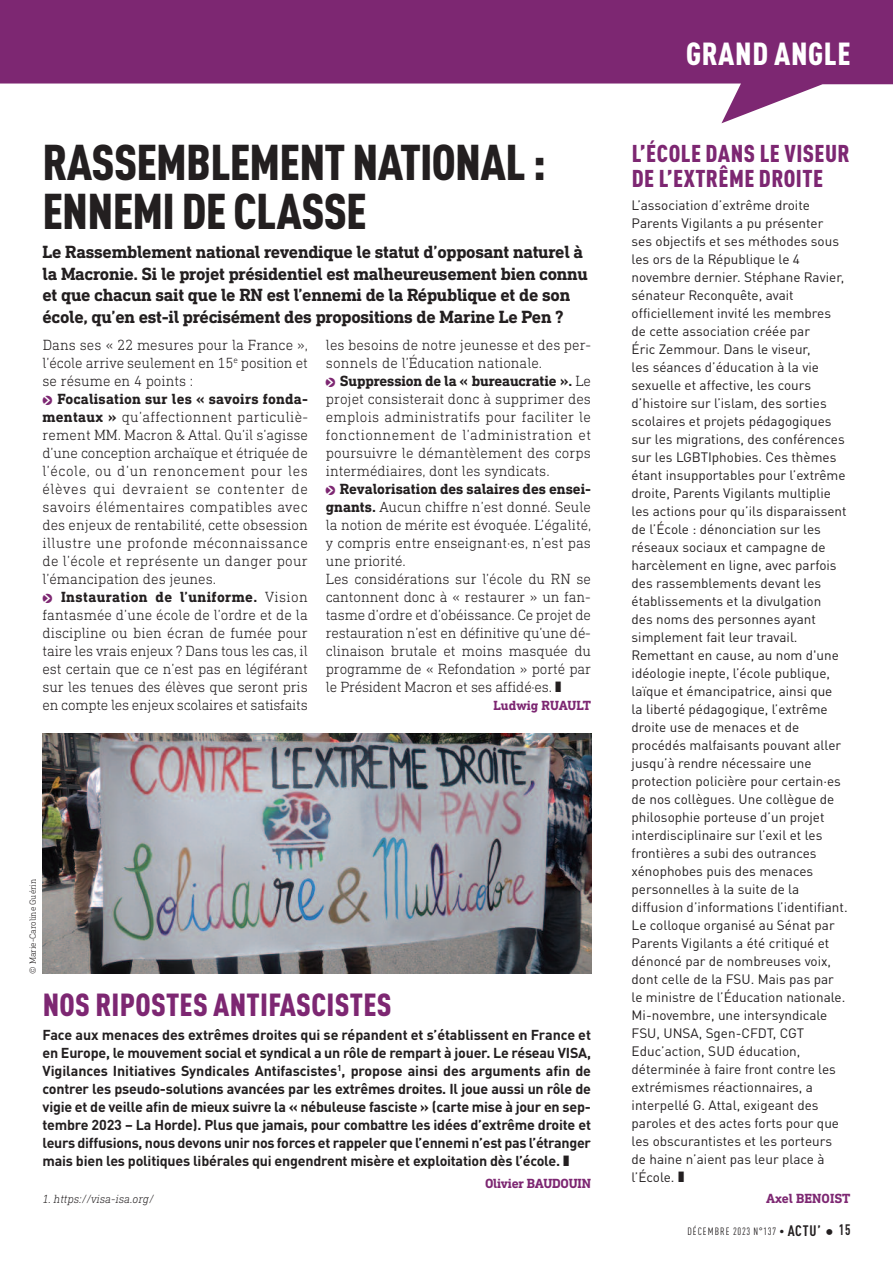
<style>
.page{position:relative;width:893px;height:1263px;background:#fff}
.page>*{position:absolute;margin:0;border:0;box-sizing:border-box;transform-origin:0 0}
.t1{font:900 condensed 49.5px/49.5px "DIN Pro";letter-spacing:-.015em;color:#231f20}
.t2{font:900 condensed 31.5px "DIN Pro";letter-spacing:.01em;color:#7d2772}
.t3{font:900 condensed 31.5px "DIN Pro";letter-spacing:.02em;color:#fff}
.t4{font:900 condensed 24px/25.5px "DIN Pro";letter-spacing:.02em;color:#7d2772}
.t5{font:700 18px/21.6px "DIN Next Slab Pro";letter-spacing:-.015em;color:#231f20}
.t6{font:300 15px/18px "DIN Next Slab Pro";color:#231f20}
.t7{font:700 14.25px/18px "DIN Pro";letter-spacing:-.015em;color:#231f20;text-align:justify}
.t8{font:13.5px/18px "DIN Pro";color:#231f20}
.t9{font:700 13.5px "DIN Next Slab Pro";letter-spacing:-.015em;color:#7d2772}
.t10{font:italic 300 12px "DIN Next Slab Pro";color:#231f20}
.t11{font:condensed 10.5px "DIN Pro";letter-spacing:.1em;color:#231f20}
.t12{font:300 9px "DIN Next Slab Pro";letter-spacing:-.01em;color:#231f20}
.s1{font-family:"Pointers";font-weight:400;font-size:12px;color:#7d2772}
.s2{font-weight:700}
.s3{font-weight:700;font-size:15px}
.s4{font-weight:700;font-size:18px}
</style>
<div class="page">
<svg style="left:0;top:0;width:893px;height:123px;fill:#7d2772"></svg>
<img style="left:43px;top:733px;width:548px;height:241px">
<h1 class="t1" style="left:43px;top:142px;width:505px">RASSEMBLEMENT NATIONAL :<br>ENNEMI DE CLASSE</h1>
<p class="t5" style="left:43px;top:241px;width:547px">Le Rassemblement national revendique le statut d’opposant naturel à la Macronie. Si le projet présidentiel est malheureusement bien connu et que chacun sait que le RN est l’ennemi de la République et de son école, qu’en est-il précisément des propositions de Marine Le Pen ?</p>
<p class="t6" style="left:43px;top:336px;width:267px">Dans ses « 22 mesures pour la France », l’école arrive seulement en 15<sup>e</sup> position et se résume en 4 points :<br><span class="s1">O</span> <span class="s2">Focalisation sur les « savoirs fonda&shy;mentaux »</span> qu’affectionnent particuliè&shy;rement MM. Macron &amp; Attal. Qu’il s’agisse d’une conception archaïque et étriquée de l’école, ou d’un renoncement pour les élèves qui devraient se contenter de savoirs élémentaires compatibles avec des enjeux de rentabilité, cette obsession illustre une profonde méconnaissance de l’école et représente un danger pour l’émancipation des jeunes.<br><span class="s1">O</span> <span class="s2">Instauration de l’uniforme.</span> Vision fantasmée d’une école de l’ordre et de la discipline ou bien écran de fumée pour taire les vrais enjeux ? Dans tous les cas, il est certain que ce n’est pas en légiférant sur les tenues des élèves que seront pris en compte les enjeux scolaires et satisfaits</p>
<p class="t6" style="left:326px;top:336px;width:267px">les besoins de notre jeunesse et des per&shy;sonnels de l’Éducation nationale.<br><span class="s1">O</span> <span class="s2">Suppression de la « bureaucratie ».</span> Le projet consisterait donc à supprimer des emplois administratifs pour faciliter le fonctionnement de l’administration et poursuivre le démantèlement des corps intermédiaires, dont les syndicats.<br><span class="s1">O</span> <span class="s2">Revalorisation des salaires des ensei&shy;gnants.</span> Aucun chiffre n’est donné. Seule la notion de mérite est évoquée. L’égalité, y compris entre enseignant·es, n’est pas une priorité.<br>Les considérations sur l’école du RN se cantonnent donc à « restaurer » un fan&shy;tasme d’ordre et d’obéissance. Ce projet de restauration n’est en définitive qu’une dé&shy;clinaison brutale et moins masquée du programme de « Refondation » porté par le Président Macron et ses affidé·es. ❚</p>
<p class="t9" style="left:493px;top:697px;width:99px">Ludwig RUAULT</p>
<p class="t12" style="left:27px;top:974px;width:96px;rotate:-90deg">© Marie-Caroline Guérin</p>
<h2 class="t2" style="left:43px;top:993px;width:350px">NOS RIPOSTES ANTIFASCISTES</h2>
<p class="t7" style="left:43px;top:1027px;width:550px">Face aux menaces des extrêmes droites qui se répandent et s’établissent en France et en Europe, le mouvement social et syndical a un rôle de rempart à jouer. Le réseau VISA, Vigilances Initiatives Syndicales Antifascistes<sup>1</sup>, propose ainsi des arguments afin de contrer les pseudo-solutions avancées par les extrêmes droites. Il joue aussi un rôle de vigie et de veille afin de mieux suivre la « nébuleuse fasciste » (carte mise à jour en sep&shy;tembre 2023 – La Horde). Plus que jamais, pour combattre les idées d’extrême droite et leurs diffusions, nous devons unir nos forces et rappeler que l’ennemi n’est pas l’étranger mais bien les politiques libérales qui engendrent misère et exploitation dès l’école. ❚</p>
<p class="t9" style="left:485px;top:1175px;width:108px">Olivier BAUDOUIN</p>
<p class="t10" style="left:43px;top:1192px;width:113px">1. https://visa-isa.org/</p>
<h2 class="t3" style="left:686px;top:43px;width:166px">GRAND ANGLE</h2>
<h3 class="t4" style="left:632px;top:142px;width:219px">L’ÉCOLE DANS LE VISEUR<br>DE L’EXTRÊME DROITE</h3>
<p class="t8" style="left:632px;top:198px;width:218px">L’association d’extrême droite<br>Parents Vigilants a pu présenter<br>ses objectifs et ses méthodes sous les ors de la République le 4 novembre dernier. Stéphane Ravier, sénateur Reconquête, avait officiellement invité les membres de cette association créée par<br>Éric Zemmour. Dans le viseur,<br>les séances d’éducation à la vie sexuelle et affective, les cours d’histoire sur l’islam, des sorties scolaires et projets pédagogiques sur les migrations, des conférences sur les LGBTIphobies. Ces thèmes étant insupportables pour l’extrême droite, Parents Vigilants multiplie les actions pour qu’ils disparaissent de l’École : dénonciation sur les réseaux sociaux et campagne de harcèlement en ligne, avec parfois des rassemblements devant les établissements et la divulgation<br>des noms des personnes ayant simplement fait leur travail.<br>Remettant en cause, au nom d'une idéologie inepte, l’école publique, laïque et émancipatrice, ainsi que<br>la liberté pédagogique, l’extrême droite use de menaces et de procédés malfaisants pouvant aller jusqu’à rendre nécessaire une protection policière pour certain·es de nos collègues. Une collègue de philosophie porteuse d’un projet interdisciplinaire sur l’exil et les frontières a subi des outrances xénophobes puis des menaces personnelles à la suite de la diffusion d’informations l’identifiant.<br>Le colloque organisé au Sénat par<br>Parents Vigilants a été critiqué et dénoncé par de nombreuses voix, dont celle de la FSU. Mais pas par le ministre de l’Éducation nationale.<br>Mi-novembre, une intersyndicale<br>FSU, UNSA, Sgen-CFDT, CGT<br>Educ’action, SUD éducation, déterminée à faire front contre les extrémismes réactionnaires, a interpellé G. Attal, exigeant des paroles et des actes forts pour que les obscurantistes et les porteurs de haine n’aient pas leur place à l’École. ❚</p>
<p class="t9" style="left:766px;top:1191px;width:86px">Axel BENOIST</p>
<p class="t11" style="left:687px;top:1227px;width:165px">DÉCEMBRE 2023 N°137 • <span class="s3">ACTU’</span> <span class="s4">•</span> <span class="s3">15</span></p>
</div>
